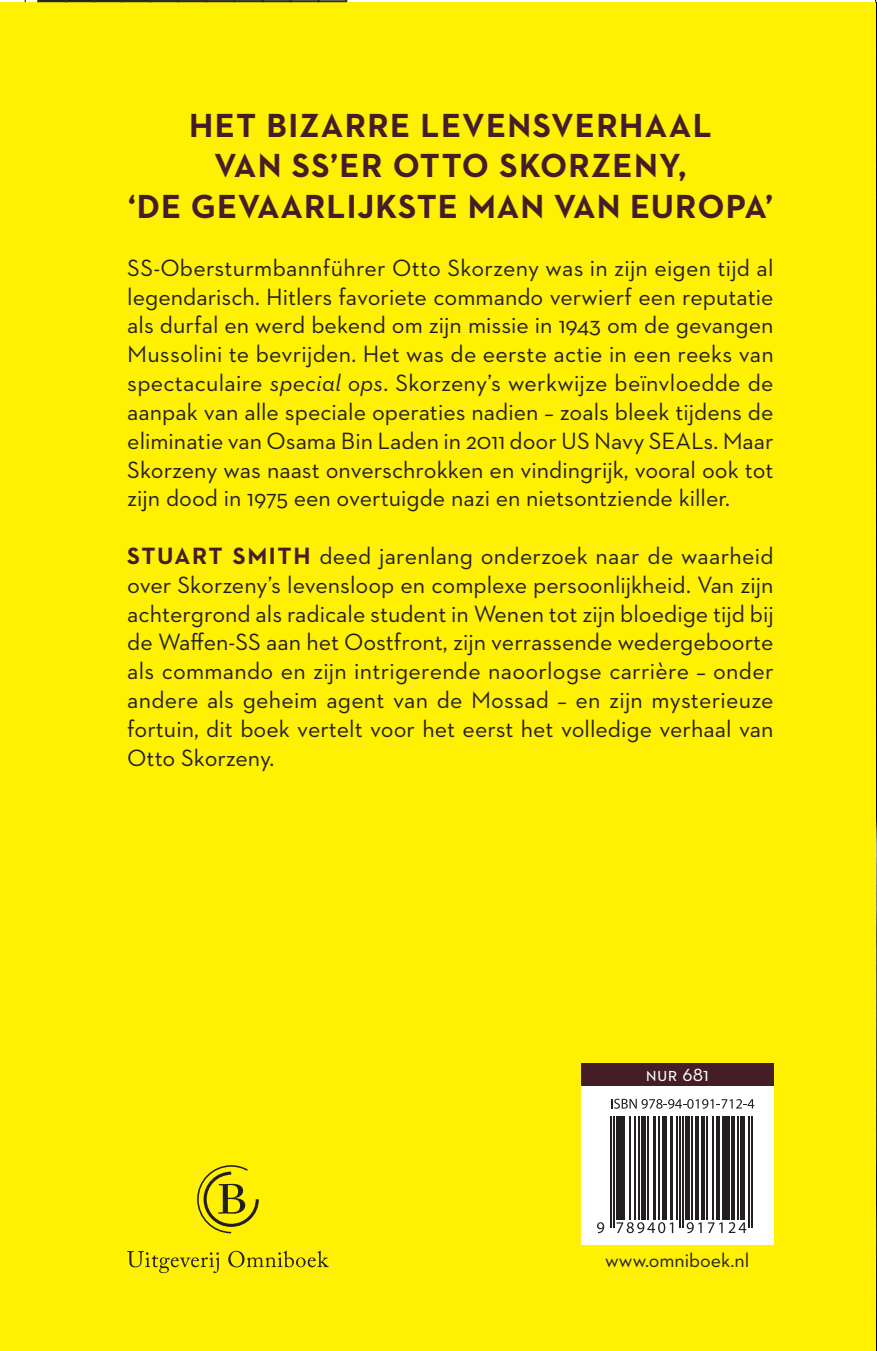
<style>
.page{position:relative;width:877px;height:1351px;background:#fff}
.page>*{position:absolute;margin:0;border:0;box-sizing:border-box;transform-origin:0 0}
.t1{font:700 34px/40.8px "Neutraface 2 Text";letter-spacing:.03em;color:#441d27;text-align:center}
.t2{font:24px/28.8px "Neutraface 2 Text";color:#231f20;text-align:justify}
.t3{font:20px "Neutraface 2 Text";color:#231f20}
.t4{font:20px "Neutraface 2 Text";letter-spacing:.01em;color:#fff}
.s1{font-style:italic}
.s2{font-weight:700;color:#441d27}
</style>
<div class="page">
<img style="left:876px;top:2px;width:1px;height:1348px">
<div style="left:0;top:2px;width:876px;height:1348px;background:#fff101"></div>
<div style="left:581px;top:1085px;width:193px;height:159px;background:#fff"></div>
<svg style="left:611px;top:1098px;width:143px;height:10px"></svg>
<svg style="left:597px;top:1222px;width:7px;height:11px"></svg>
<hr style="left:610px;top:1116px;width:2px;height:111px;background:#231f20">
<hr style="left:613px;top:1116px;width:2px;height:111px;background:#231f20">
<div style="left:616px;top:1116px;width:5px;height:104px;background:#231f20"></div>
<hr style="left:622px;top:1116px;width:3px;height:104px;background:#231f20">
<hr style="left:630px;top:1116px;width:1px;height:104px;background:#231f20">
<hr style="left:634px;top:1116px;width:1px;height:104px;background:#231f20">
<hr style="left:638px;top:1116px;width:2px;height:104px;background:#231f20">
<div style="left:641px;top:1116px;width:5px;height:104px;background:#231f20"></div>
<hr style="left:647px;top:1116px;width:2px;height:104px;background:#231f20">
<hr style="left:653px;top:1116px;width:3px;height:104px;background:#231f20">
<hr style="left:658px;top:1116px;width:1px;height:104px;background:#231f20">
<div style="left:662px;top:1116px;width:5px;height:104px;background:#231f20"></div>
<svg style="left:617px;top:1222px;width:56px;height:11px"></svg>
<hr style="left:670px;top:1116px;width:3px;height:104px;background:#231f20">
<hr style="left:676px;top:1116px;width:1px;height:104px;background:#231f20">
<hr style="left:679px;top:1116px;width:1px;height:111px;background:#231f20">
<hr style="left:682px;top:1116px;width:1px;height:111px;background:#231f20">
<hr style="left:685px;top:1116px;width:4px;height:104px;background:#231f20">
<hr style="left:691px;top:1116px;width:1px;height:104px;background:#231f20">
<svg style="left:687px;top:1222px;width:15px;height:11px"></svg>
<hr style="left:695px;top:1116px;width:3px;height:104px;background:#231f20">
<hr style="left:701px;top:1116px;width:3px;height:104px;background:#231f20">
<hr style="left:706px;top:1116px;width:1px;height:104px;background:#231f20">
<hr style="left:712px;top:1116px;width:1px;height:104px;background:#231f20">
<svg style="left:708px;top:1222px;width:15px;height:10px"></svg>
<hr style="left:716px;top:1116px;width:3px;height:104px;background:#231f20">
<hr style="left:722px;top:1116px;width:3px;height:104px;background:#231f20">
<hr style="left:727px;top:1116px;width:3px;height:104px;background:#231f20">
<hr style="left:731px;top:1116px;width:3px;height:104px;background:#231f20">
<svg style="left:729px;top:1222px;width:17px;height:10px"></svg>
<hr style="left:737px;top:1116px;width:2px;height:104px;background:#231f20">
<div style="left:740px;top:1116px;width:5px;height:104px;background:#231f20"></div>
<hr style="left:748px;top:1116px;width:1px;height:111px;background:#231f20">
<hr style="left:751px;top:1116px;width:1px;height:111px;background:#231f20">
<div style="left:581px;top:1062px;width:193px;height:23px;background:#441d27"></div>
<svg style="left:127px;top:1250px;width:202px;height:22px"></svg>
<svg style="left:197px;top:1165px;width:62px;height:68px"></svg>
<svg style="left:37px;top:0;width:310px;height:2px"></svg>
<h1 class="t1" style="left:128px;top:104px;width:647px">HET BIZARRE LEVENSVERHAAL<br>VAN SS’ER OTTO SKORZENY,<br>‘DE GEVAARLIJKSTE MAN VAN EUROPA’</h1>
<p class="t2" style="left:127px;top:253px;width:648px">SS-Obersturmbannführer Otto Skorzeny was in zijn eigen tijd al legendarisch. Hitlers favoriete commando verwierf een reputatie als durfal en werd bekend om zijn missie in 1943 om de gevangen Mussolini te bevrijden. Het was de eerste actie in een reeks van spectaculaire <span class="s1">special ops</span>. Skorzeny’s werkwijze beïnvloedde de aanpak van alle speciale operaties nadien – zoals bleek tijdens de eliminatie van Osama Bin Laden in 2011 door US Navy SEALs. Maar Skorzeny was naast onverschrokken en vindingrijk, vooral ook tot zijn dood in 1975 een overtuigde nazi en nietsontziende killer.</p>
<p class="t2" style="left:127px;top:541px;width:648px"><span class="s2">STUART SMITH</span> deed jarenlang onderzoek naar de waarheid over Skorzeny’s levensloop en complexe persoonlijkheid. Van zijn achtergrond als radicale student in Wenen tot zijn bloedige tijd bij de Waffen-SS aan het Oostfront, zijn verrassende wedergeboorte als commando en zijn intrigerende naoorlogse carrière – onder andere als geheim agent van de Mossad – en zijn mysterieuze fortuin, dit boek vertelt voor het eerst het volledige verhaal van Otto Skorzeny.</p>
<p class="t4" style="left:646px;top:1061px;width:65px">nur 681</p>
<p class="t3" style="left:605px;top:1247px;width:146px">www.omniboek.nl</p>
</div>
